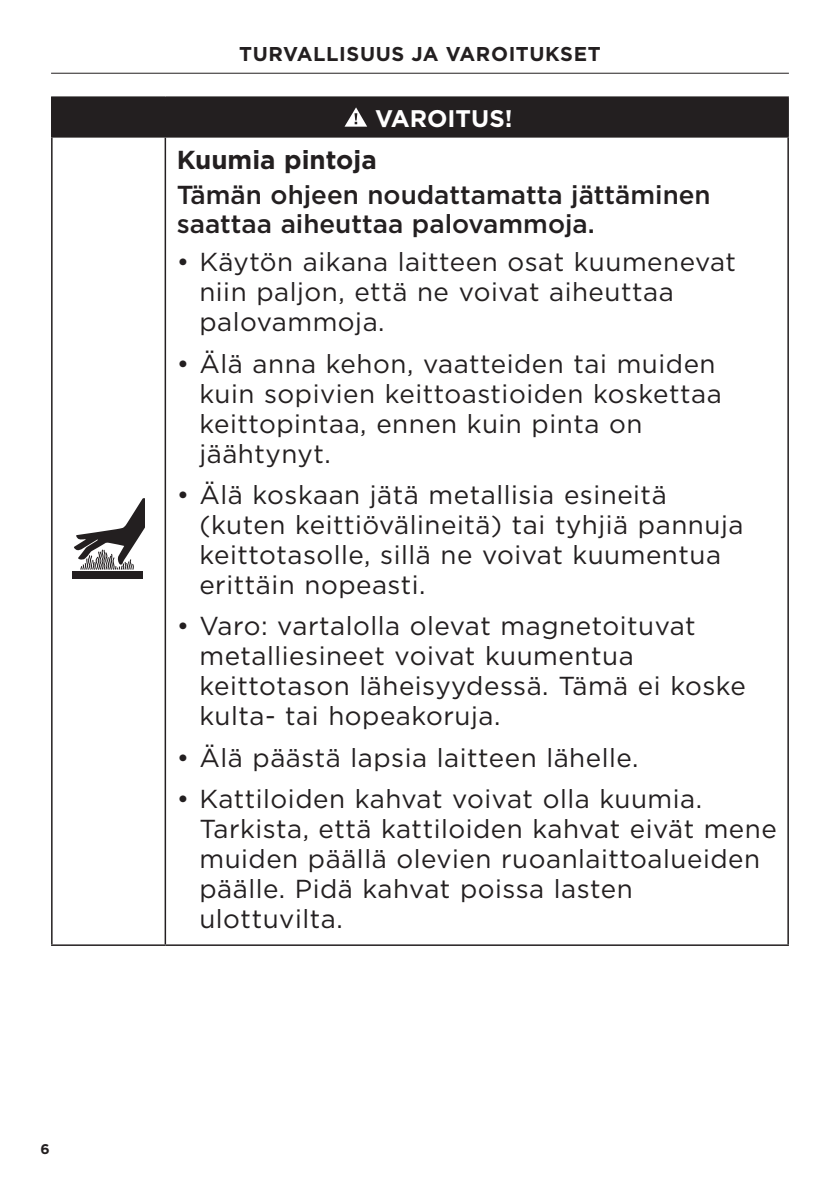
<style>
.page{position:relative;width:840px;height:1191px;background:#fff}
.page>*{position:absolute;margin:0;border:0;box-sizing:border-box;transform-origin:0 0}
.t1{font:26px/30px "Gotham";letter-spacing:.02em;color:#231f20}
.t2{font:500 26px/29px "Gotham";color:#231f20}
.t3{font:700 26px "Gotham";color:#231f20}
.t4{font:700 24px "Gotham";color:#fff}
.t5{font:700 20px "Gotham";letter-spacing:.03em;color:#231f20}
.t6{font:700 14px "Gotham";color:#231f20}
</style>
<div class="page">
<hr style="left:51px;top:73px;width:737px;height:1px;background:#231f20">
<div style="left:52px;top:97px;width:735px;height:40px;background:#231f20"></div>
<hr style="left:787px;top:98px;width:1px;height:38px;background:#231f20">
<hr style="left:51px;top:138px;width:2px;height:806px;background:#231f20">
<hr style="left:164px;top:138px;width:2px;height:806px;background:#231f20">
<hr style="left:787px;top:138px;width:1px;height:806px;background:#231f20">
<hr style="left:51px;top:944px;width:114px;height:2px;background:#231f20">
<hr style="left:165px;top:944px;width:623px;height:2px;background:#231f20">
<hr style="left:51px;top:98px;width:2px;height:38px;background:#231f20">
<hr style="left:51px;top:136px;width:114px;height:2px;background:#231f20">
<hr style="left:165px;top:136px;width:623px;height:2px;background:#231f20">
<hr style="left:51px;top:96px;width:114px;height:2px;background:#231f20">
<hr style="left:165px;top:96px;width:623px;height:2px;background:#231f20">
<svg style="left:344px;top:107px;width:23px;height:20px"></svg>
<div style="left:73px;top:570px;width:70px;height:8px;background:#231f20"></div>
<svg style="left:73px;top:498px;width:71px;height:73px"></svg>
<p class="t6" style="left:41px;top:1139px;width:11px">6</p>
<p class="t5" style="left:239px;top:41px;width:363px">TURVALLISUUS JA VAROITUKSET</p>
<p class="t4" style="left:375px;top:102px;width:139px">VAROITUS!</p>
<p class="t3" style="left:176px;top:143px;width:201px">Kuumia pintoja</p>
<p class="t2" style="left:176px;top:180px;width:535px">Tämän ohjeen noudattamatta jättäminen saattaa aiheuttaa palovammoja.</p>
<p class="t1" style="left:199px;top:246px;width:538px;text-indent:-23px">• Käytön aikana laitteen osat kuumenevat niin paljon, että ne voivat aiheuttaa palovammoja.</p>
<p class="t1" style="left:199px;top:348px;width:523px;text-indent:-23px">• Älä anna kehon, vaatteiden tai muiden kuin sopivien keittoastioiden koskettaa keittopintaa, ennen kuin pinta on jäähtynyt.</p>
<p class="t1" style="left:199px;top:479px;width:545px;text-indent:-23px">• Älä koskaan jätä metallisia esineitä (kuten keittiövälineitä) tai tyhjiä pannuja keittotasolle, sillä ne voivat kuumentua erittäin nopeasti.</p>
<p class="t1" style="left:199px;top:610px;width:547px;text-indent:-23px">• Varo: vartalolla olevat magnetoituvat metalliesineet voivat kuumentua keittotason läheisyydessä. Tämä ei koske kulta- tai hopeakoruja.</p>
<p class="t1" style="left:176px;top:742px;width:463px">• Älä päästä lapsia laitteen lähelle.</p>
<p class="t1" style="left:199px;top:783px;width:578px;text-indent:-23px">• Kattiloiden kahvat voivat olla kuumia.<br>Tarkista, että kattiloiden kahvat eivät mene muiden päällä olevien ruoanlaittoalueiden päälle. Pidä kahvat poissa lasten ulottuvilta.</p>
</div>
